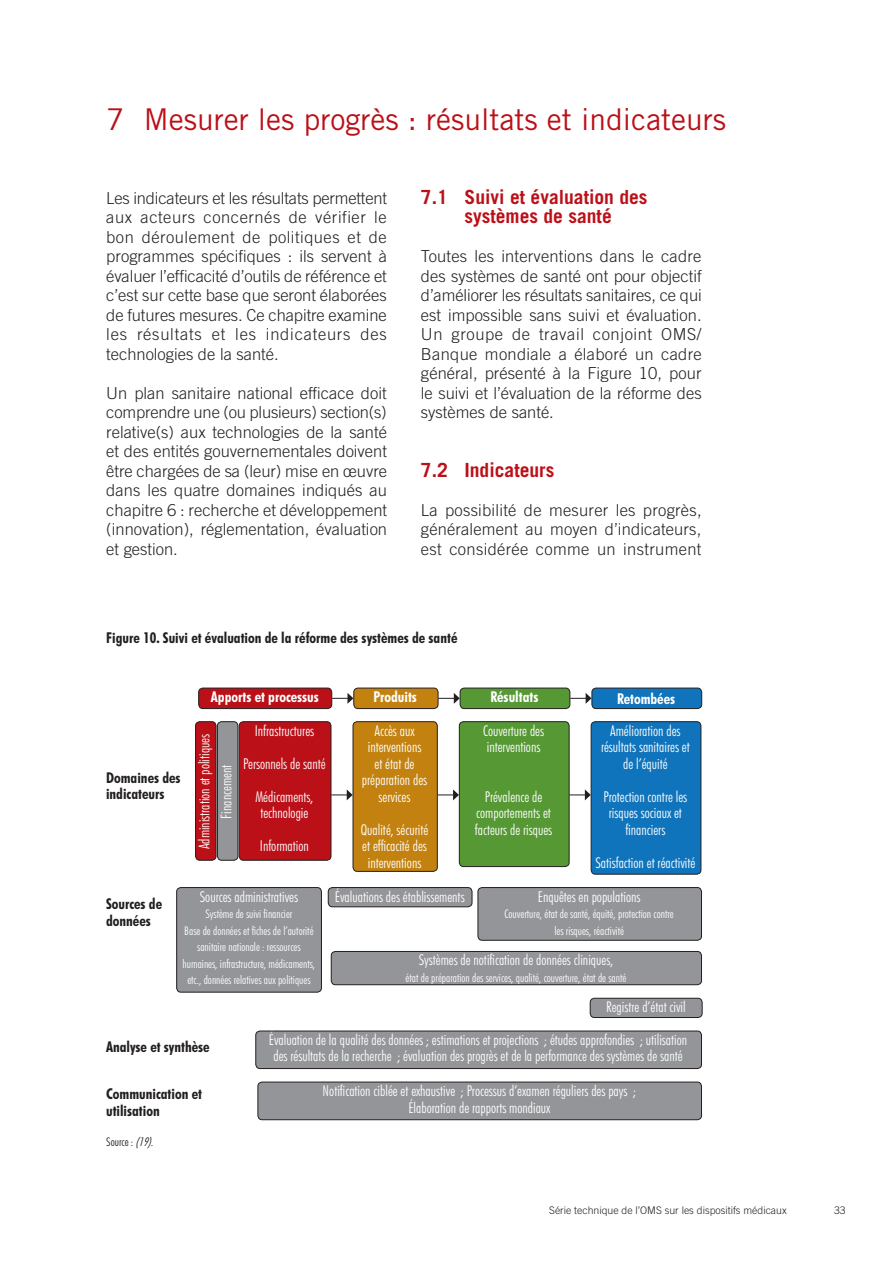
<style>
.page{position:relative;width:893px;height:1263px;background:#fff}
.page>*{position:absolute;margin:0;border:0;box-sizing:border-box;transform-origin:0 0}
.Title_level_1{font:30px "Trade Gothic";color:#bb1018}
.Title_level_2{font:700 19.5px/19.5px "Trade Gothic";color:#bb1018;text-align:center}
.Body_text{font:300 16.5px/19.5px "Trade Gothic";color:#231f20;text-align:justify}
.Figure_Text{font:300 condensed 15px/16.5px "Futura BT";color:#fff;text-align:center}
.Figure_Text-2{font:700 condensed 15px/16.5px "Futura BT";color:#231f20}
.Figure_Titles{font:700 condensed 15px "Futura BT";color:#231f20}
.Figure_Text-3{font:700 condensed 15px "Futura BT";color:#fff}
.Figure_Text-4{font:300 condensed 12px/16.5px "Futura BT";color:#fff;text-align:center}
.Footnote{font:300 condensed 12px "Futura BT";color:#231f20}
.t1{font:300 10.5px "Trade Gothic";color:#231f20}
.s1{font-style:italic}
</style>
<div class="page">
<div style="left:239px;top:722px;width:92px;height:138px;background:#bb1018;border-radius:4px"></div>
<div style="left:239px;top:721px;width:92px;height:140px;border:1px solid #231f20;border-radius:4px"></div>
<svg style="left:332px;top:693px;width:21px;height:11px"></svg>
<div style="left:177px;top:887px;width:144px;height:105px;background:#939598;border-radius:4px"></div>
<div style="left:176px;top:887px;width:146px;height:105px;border:1px solid #231f20;border-radius:4px"></div>
<div style="left:353px;top:722px;width:84px;height:149px;background:#c3820f;border-radius:4px"></div>
<div style="left:353px;top:721px;width:85px;height:151px;border:1px solid #231f20;border-radius:4px"></div>
<div style="left:328px;top:887px;width:144px;height:20px;background:#939598;border-radius:4px"></div>
<div style="left:328px;top:887px;width:144px;height:20px;border:1px solid #231f20;border-radius:4px"></div>
<div style="left:478px;top:887px;width:223px;height:53px;background:#939598;border-radius:4px"></div>
<div style="left:478px;top:887px;width:224px;height:54px;border:1px solid #231f20;border-radius:4px"></div>
<div style="left:591px;top:722px;width:110px;height:152px;background:#1074bc;border-radius:4px"></div>
<div style="left:591px;top:721px;width:110px;height:153px;border:1px solid #231f20;border-radius:4px"></div>
<div style="left:459px;top:722px;width:110px;height:144px;background:#569834;border-radius:4px"></div>
<div style="left:459px;top:721px;width:110px;height:146px;border:1px solid #231f20;border-radius:4px"></div>
<div style="left:592px;top:688px;width:110px;height:20px;background:#1074bc;border-radius:4px"></div>
<div style="left:591px;top:688px;width:111px;height:21px;border:1px solid #231f20;border-radius:4px"></div>
<div style="left:460px;top:688px;width:110px;height:20px;background:#569834;border-radius:4px"></div>
<div style="left:460px;top:688px;width:110px;height:21px;border:1px solid #231f20;border-radius:4px"></div>
<div style="left:354px;top:688px;width:84px;height:20px;background:#c3820f;border-radius:4px"></div>
<div style="left:353px;top:688px;width:85px;height:21px;border:1px solid #231f20;border-radius:4px"></div>
<div style="left:199px;top:688px;width:133px;height:20px;background:#bb1018;border-radius:4px"></div>
<div style="left:198px;top:688px;width:134px;height:21px;border:1px solid #231f20;border-radius:4px"></div>
<svg style="left:438px;top:693px;width:22px;height:11px"></svg>
<svg style="left:570px;top:693px;width:21px;height:11px"></svg>
<svg style="left:569px;top:789px;width:22px;height:11px"></svg>
<svg style="left:438px;top:789px;width:21px;height:11px"></svg>
<svg style="left:331px;top:789px;width:22px;height:11px"></svg>
<div style="left:590px;top:998px;width:112px;height:19px;background:#939598;border-radius:4px"></div>
<div style="left:590px;top:998px;width:112px;height:20px;border:1px solid #231f20;border-radius:4px"></div>
<div style="left:217px;top:722px;width:21px;height:138px;background:#939598;border-radius:4px"></div>
<div style="left:217px;top:721px;width:21px;height:140px;border:1px solid #231f20;border-radius:4px"></div>
<div style="left:196px;top:722px;width:20px;height:138px;background:#bb1018;border-radius:4px"></div>
<div style="left:195px;top:721px;width:21px;height:140px;border:1px solid #231f20;border-radius:4px"></div>
<div style="left:331px;top:951px;width:370px;height:34px;background:#939598;border-radius:4px"></div>
<div style="left:331px;top:951px;width:371px;height:34px;border:1px solid #231f20;border-radius:4px"></div>
<div style="left:256px;top:1031px;width:445px;height:37px;background:#939598;border-radius:4px"></div>
<div style="left:255px;top:1031px;width:447px;height:38px;border:1px solid #231f20;border-radius:4px"></div>
<div style="left:258px;top:1082px;width:443px;height:38px;background:#939598;border-radius:4px"></div>
<div style="left:257px;top:1082px;width:445px;height:38px;border:1px solid #231f20;border-radius:4px"></div>
<p class="Title_level_1" style="left:106px;top:101px;width:621px">7 Mesurer les progrès : résultats et indicateurs</p>
<p class="Body_text" style="left:106px;top:188px;width:282px">Les indicateurs et les résultats permettent aux acteurs concernés de vérifier le bon déroulement de politiques et de programmes spécifiques : ils servent à évaluer l’efficacité d’outils de référence et c’est sur cette base que seront élaborées de futures mesures. Ce chapitre examine les résultats et les indicateurs des technologies de la santé.</p>
<p class="Body_text" style="left:106px;top:383px;width:282px">Un plan sanitaire national efficace doit comprendre une (ou plusieurs) section(s) relative(s) aux technologies de la santé et des entités gouvernementales doivent être chargées de sa (leur) mise en œuvre dans les quatre domaines indiqués au chapitre 6 : recherche et développement (innovation), réglementation, évaluation et gestion.</p>
<p class="Title_level_2" style="left:421px;top:187px;width:228px">7.1 Suivi et évaluation des systèmes de santé</p>
<p class="Body_text" style="left:421px;top:246px;width:282px">Toutes les interventions dans le cadre des systèmes de santé ont pour objectif d’améliorer les résultats sanitaires, ce qui est impossible sans suivi et évaluation.<br>Un groupe de travail conjoint OMS/ Banque mondiale a élaboré un cadre général, présenté à la Figure 10, pour le suivi et l’évaluation de la réforme des systèmes de santé.</p>
<p class="Title_level_2" style="left:421px;top:460px;width:135px">7.2 Indicateurs</p>
<p class="Body_text" style="left:421px;top:500px;width:282px">La possibilité de mesurer les progrès, généralement au moyen d’indicateurs, est considérée comme un instrument</p>
<p class="Figure_Titles" style="left:106px;top:629px;width:353px">Figure 10. Suivi et évaluation de la réforme des systèmes de santé</p>
<p class="Figure_Text-3" style="left:211px;top:687px;width:109px">Apports et processus</p>
<p class="Figure_Text-3" style="left:374px;top:687px;width:45px">Produits</p>
<p class="Figure_Text-3" style="left:490px;top:687px;width:50px">Résultats</p>
<p class="Figure_Text-3" style="left:617px;top:690px;width:60px">Retombées</p>
<p class="Figure_Text" style="left:255px;top:722px;width:61px">Infrastructures</p>
<p class="Figure_Text" style="left:243px;top:755px;width:84px">Personnels de santé</p>
<p class="Figure_Text" style="left:255px;top:788px;width:60px">Médicaments, technologie</p>
<p class="Figure_Text" style="left:260px;top:837px;width:51px">Information</p>
<p class="Figure_Text" style="left:200px;top:888px;width:100px">Sources administratives</p>
<p class="Figure_Text-4" style="left:205px;top:905px;width:88px">Système de suivi financier</p>
<p class="Figure_Text-4" style="left:183px;top:922px;width:134px">Base de données et fiches de l’autorité sanitaire nationale : ressources humaines, infrastructure, médicaments, etc., données relatives aux politiques</p>
<p class="Figure_Text" style="left:196px;top:849px;width:117px;rotate:-90deg">Administration et politiques</p>
<p class="Figure_Text" style="left:218px;top:818px;width:55px;rotate:-90deg">Financement</p>
<p class="Figure_Text-2" style="left:106px;top:769px;width:76px">Domaines des indicateurs</p>
<p class="Figure_Text-2" style="left:106px;top:895px;width:58px">Sources de données</p>
<p class="Figure_Text" style="left:601px;top:722px;width:90px">Amélioration des résultats sanitaires et de l’équité</p>
<p class="Figure_Text" style="left:603px;top:788px;width:85px">Protection contre les risques sociaux et financiers</p>
<p class="Figure_Text" style="left:595px;top:854px;width:101px">Satisfaction et réactivité</p>
<p class="Figure_Text" style="left:483px;top:722px;width:63px;text-align:left">Couverture des interventions</p>
<p class="Figure_Text" style="left:475px;top:788px;width:79px">Prévalence de comportements et facteurs de risques</p>
<p class="Figure_Text" style="left:362px;top:722px;width:67px">Accès aux interventions<br>et état de préparation des services</p>
<p class="Figure_Text" style="left:361px;top:821px;width:69px">Qualité, sécurité et efficacité des interventions</p>
<p class="Figure_Text" style="left:335px;top:888px;width:131px">Évaluations des établissements</p>
<p class="Figure_Text" style="left:538px;top:888px;width:104px">Enquêtes en populations</p>
<p class="Figure_Text-4" style="left:505px;top:905px;width:171px">Couverture, état de santé, équité, protection contre</p>
<p class="Figure_Text-4" style="left:554px;top:922px;width:71px">les risques, réactivité</p>
<p class="Figure_Text" style="left:419px;top:952px;width:196px">Systèmes de notification de données cliniques,</p>
<p class="Figure_Text-4" style="left:406px;top:969px;width:222px">état de préparation des services, qualité, couverture, état de santé</p>
<p class="Figure_Text" style="left:606px;top:998px;width:81px">Registre d’état civil</p>
<p class="Figure_Text-2" style="left:106px;top:1039px;width:105px">Analyse et synthèse</p>
<p class="Figure_Text-2" style="left:106px;top:1085px;width:97px">Communication et utilisation</p>
<p class="Footnote" style="left:106px;top:1135px;width:52px">Source : <span class="s1">(19).</span></p>
<p class="Figure_Text" style="left:269px;top:1031px;width:420px">Évaluation de la qualité des données ; estimations et projections ; études approfondies ; utilisation des résultats de la recherche ; évaluation des progrès et de la performance des systèmes de santé</p>
<p class="Figure_Text" style="left:323px;top:1082px;width:315px">Notification ciblée et exhaustive ; Processus d’examen réguliers des pays ;</p>
<p class="Figure_Text" style="left:408px;top:1099px;width:144px">Élaboration de rapports mondiaux</p>
<p class="t1" style="left:549px;top:1204px;width:239px">Série technique de l’OMS sur les dispositifs médicaux</p>
<p class="t1" style="left:834px;top:1204px;width:13px">33</p>
</div>
